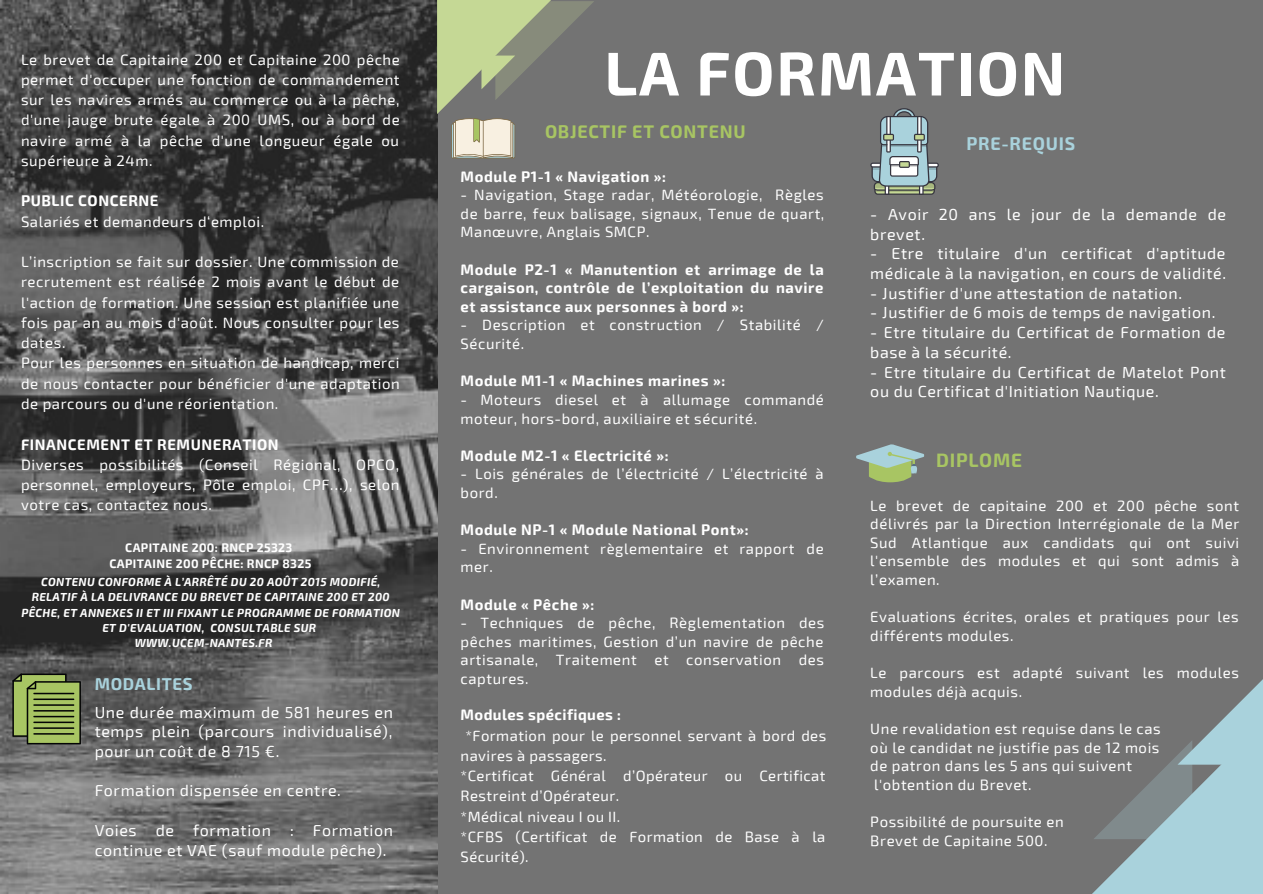
<style>
.page{position:relative;width:1263px;height:894px;background:#fff}
.page>*{position:absolute;margin:0;border:0;box-sizing:border-box;transform-origin:0 0}
.t1{font:700 61.65px "Exo 2";letter-spacing:.03em;color:#fff}
.t2{font:700 19.05px "Exo 2";letter-spacing:.04em;color:#a8c563}
.t3{font:700 17.85px "Exo 2";letter-spacing:.04em;color:#a8c563}
.t4{font:700 17.85px "Exo 2";letter-spacing:.04em;color:#a9d2dc}
.t5{font:700 16.8px "Exo 2";letter-spacing:.04em;color:#a9d2dc}
.t6{font:15.9px/19.6px "Exo 2";letter-spacing:.04em;color:#fff}
.t7{font:15px/20.2px "Exo 2";letter-spacing:.04em;color:#fff;text-align:justify}
.t8{font:700 15px "Exo 2";letter-spacing:.04em;color:#fff}
.t9{font:14.85px/18.6px "Exo 2";letter-spacing:.04em;color:#fff}
.t10{font:700 14.85px/18.6px "Exo 2";letter-spacing:.04em;color:#fff;text-align:justify}
.t11{font:700 12px/16px "Exo 2";letter-spacing:.03em;color:#fff;text-align:center}
.t12{font:italic 700 11.4px "Exo 2";letter-spacing:.03em;color:#fff}
</style>
<div class="page">
<div style="left:0;top:0;width:1263px;height:893px;background:#737373"></div>
<img style="left:0;top:1px;width:437px;height:892px">
<svg style="left:870px;top:108px;width:69px;height:87px"></svg>
<svg style="left:856px;top:444px;width:68px;height:38px"></svg>
<svg style="left:437px;top:0;width:157px;height:158px"></svg>
<svg style="left:12px;top:673px;width:69px;height:71px;background:#7f944d"></svg>
<svg style="left:1093px;top:679px;width:170px;height:214px"></svg>
<p class="t7" style="left:21px;top:48px;width:380px">Le brevet de Capitaine 200 et Capitaine 200 pêche permet d'occuper une fonction de commandement sur les navires armés au commerce ou à la pêche, d'une jauge brute égale à 200 UMS, ou à bord de navire armé à la pêche d'une longueur égale ou supérieure à 24m.</p>
<p class="t8" style="left:21px;top:191px;width:139px">PUBLIC CONCERNE</p>
<p class="t7" style="left:21px;top:210px;width:245px">Salariés et demandeurs d‘emploi.</p>
<p class="t7" style="left:21px;top:251px;width:380px;text-align:left">L’inscription se fait sur dossier. Une commission de recrutement est réalisée 2 mois avant le début de l'action de formation. Une session est planifiée une fois par an au mois d'août. Nous consulter pour les dates.<br>Pour les personnes en situation de handicap, merci de nous contacter pour bénéficier d'une adaptation de parcours ou d'une réorientation.</p>
<p class="t8" style="left:21px;top:434px;width:259px">FINANCEMENT ET REMUNERATION</p>
<p class="t7" style="left:21px;top:453px;width:380px">Diverses possibilités (Conseil Régional, OPCO, personnel, employeurs, Pôle emploi, CPF…), selon votre cas, contactez nous.</p>
<p class="t11" style="left:109px;top:539px;width:203px">CAPITAINE 200: RNCP 25323<br>CAPITAINE 200 PÊCHE: RNCP 8325</p>
<p class="t12" style="left:41px;top:574px;width:341px">CONTENU CONFORME À L’ARRÊTÉ DU 20 AOÛT 2015 MODIFIÉ,</p>
<p class="t12" style="left:32px;top:589px;width:360px">RELATIF À LA DELIVRANCE DU BREVET DE CAPITAINE 200 ET 200</p>
<p class="t12" style="left:21px;top:604px;width:380px">PÊCHE, ET ANNEXES II ET III FIXANT LE PROGRAMME DE FORMATION</p>
<p class="t12" style="left:102px;top:620px;width:215px">ET D'EVALUATION, CONSULTABLE SUR</p>
<p class="t12" style="left:135px;top:635px;width:139px">WWW.UCEM-NANTES.FR</p>
<p class="t5" style="left:95px;top:673px;width:99px">MODALITES</p>
<p class="t6" style="left:95px;top:701px;width:300px;text-align:justify">Une durée maximum de 581 heures en temps plein (parcours individualisé), pour un coût de 8 715 €.</p>
<p class="t6" style="left:95px;top:780px;width:248px">Formation dispensée en centre.</p>
<p class="t6" style="left:95px;top:819px;width:300px">Voies de formation : Formation continue et VAE (sauf module pêche).</p>
<h1 class="t1" style="left:604px;top:33px;width:462px">LA FORMATION</h1>
<p class="t3" style="left:545px;top:120px;width:202px">OBJECTIF ET CONTENU</p>
<p class="t10" style="left:461px;top:166px;width:207px">Module P1-1 « Navigation »:</p>
<p class="t9" style="left:461px;top:185px;width:365px;text-align:justify">- Navigation, Stage radar, Météorologie, Règles de barre, feux balisage, signaux, Tenue de quart, Manœuvre, Anglais SMCP.</p>
<p class="t10" style="left:461px;top:259px;width:365px">Module P2-1 « Manutention et arrimage de la cargaison, contrôle de l’exploitation du navire et assistance aux personnes à bord »:</p>
<p class="t9" style="left:461px;top:315px;width:365px">- Description et construction / Stabilité /<br>Sécurité.</p>
<p class="t10" style="left:461px;top:371px;width:266px">Module M1-1 « Machines marines »:</p>
<p class="t9" style="left:461px;top:389px;width:365px">- Moteurs diesel et à allumage commandé moteur, hors-bord, auxiliaire et sécurité.</p>
<p class="t10" style="left:461px;top:445px;width:209px">Module M2-1 « Electricité »:</p>
<p class="t9" style="left:461px;top:464px;width:364px">- Lois générales de l’électricité / L’électricité à bord.</p>
<p class="t10" style="left:461px;top:519px;width:289px">Module NP-1 « Module National Pont»:</p>
<p class="t9" style="left:461px;top:538px;width:365px">- Environnement règlementaire et rapport de mer.</p>
<p class="t10" style="left:461px;top:594px;width:135px">Module « Pêche »:</p>
<p class="t9" style="left:461px;top:612px;width:365px;text-align:justify">- Techniques de pêche, Règlementation des pêches maritimes, Gestion d’un navire de pêche artisanale, Traitement et conservation des captures.</p>
<p class="t10" style="left:461px;top:704px;width:162px">Modules spécifiques :</p>
<p class="t9" style="left:461px;top:724px;width:367px;line-height:20.2px;text-indent:5px">*Formation pour le personnel servant à bord des navires à passagers.<br>*Certificat Général d’Opérateur ou Certificat<br>Restreint d’Opérateur.<br>*Médical niveau I ou II.<br>*CFBS (Certificat de Formation de Base à la<br>Sécurité).</p>
<p class="t4" style="left:966px;top:132px;width:110px">PRE-REQUIS</p>
<p class="t6" style="left:870px;top:204px;width:357px">- Avoir 20 ans le jour de la demande de brevet.</p>
<p class="t6" style="left:870px;top:243px;width:357px">- Etre titulaire d'un certificat d'aptitude médicale à la navigation, en cours de validité.</p>
<p class="t6" style="left:870px;top:282px;width:313px">- Justifier d'une attestation de natation.</p>
<p class="t6" style="left:870px;top:302px;width:347px">- Justifier de 6 mois de temps de navigation.</p>
<p class="t6" style="left:870px;top:322px;width:357px">- Etre titulaire du Certificat de Formation de base à la sécurité.</p>
<p class="t6" style="left:870px;top:361px;width:357px">- Etre titulaire du Certificat de Matelot Pont ou du Certificat d'Initiation Nautique.</p>
<p class="t2" style="left:936px;top:447px;width:88px">DIPLOME</p>
<p class="t9" style="left:870px;top:495px;width:370px;text-align:justify">Le brevet de capitaine 200 et 200 pêche sont délivrés par la Direction Interrégionale de la Mer Sud Atlantique aux candidats qui ont suivi l'ensemble des modules et qui sont admis à l’examen.</p>
<p class="t9" style="left:870px;top:606px;width:370px">Evaluations écrites, orales et pratiques pour les différents modules.</p>
<p class="t9" style="left:870px;top:662px;width:370px">Le parcours est adapté suivant les modules modules déjà acquis.</p>
<p class="t9" style="left:870px;top:718px;width:292px">Une revalidation est requise dans le cas où le candidat ne justifie pas de 12 mois de patron dans les 5 ans qui suivent l'obtention du Brevet.</p>
<p class="t9" style="left:870px;top:811px;width:195px">Possibilité de poursuite en<br>Brevet de Capitaine 500.</p>
</div>
